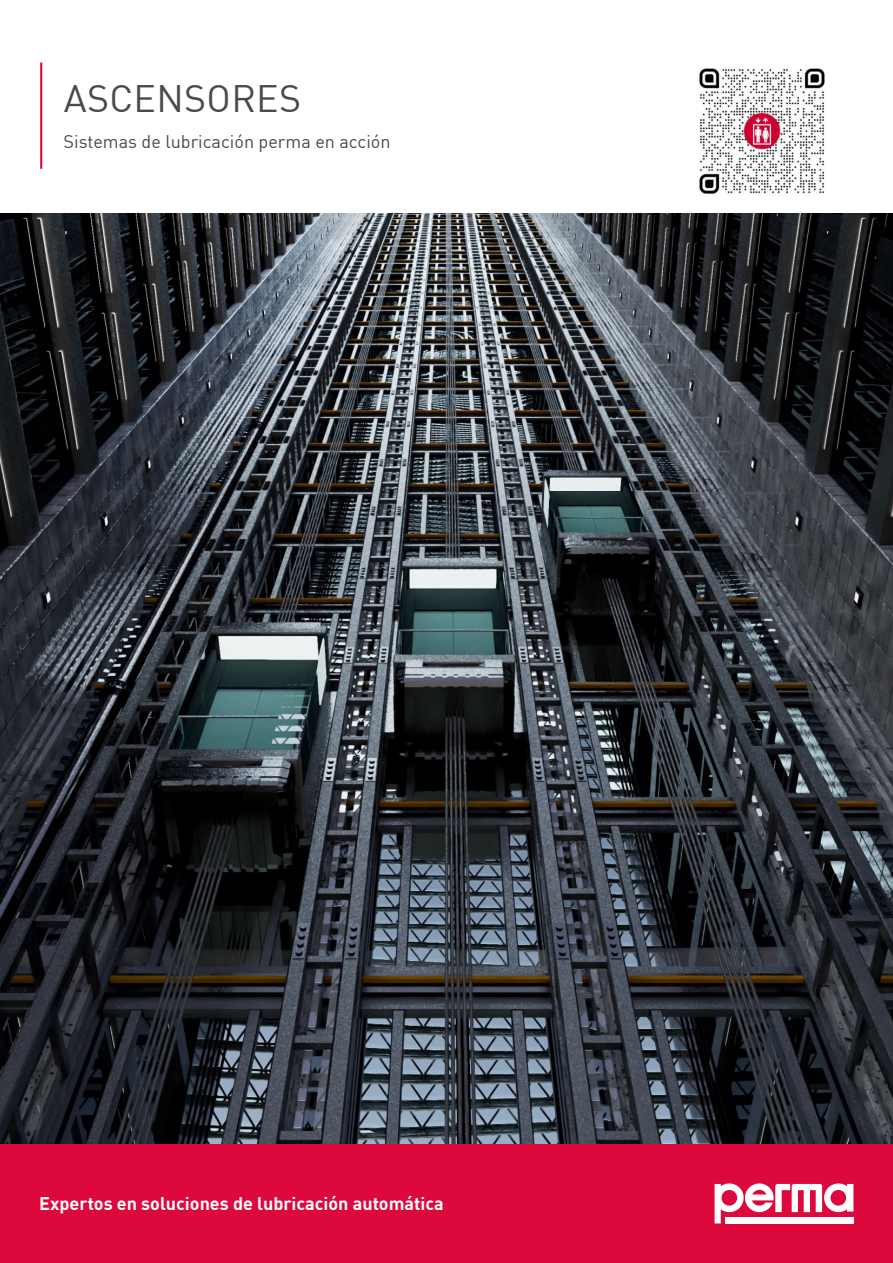
<style>
.page{position:relative;width:893px;height:1263px;background:#fff}
.page>*{position:absolute;margin:0;border:0;box-sizing:border-box;transform-origin:0 0}
.t1{font:37.5px "DIN Pro";letter-spacing:.01em;color:#4a4a49}
.t2{font:700 18px "DIN Pro";color:#fff}
.t3{font:18px "DIN Pro";color:#4a4a49}
</style>
<div class="page">
<img style="left:0;top:214px;width:893px;height:930px">
<div style="left:0;top:1144px;width:893px;height:119px;background:#dd083b"></div>
<svg style="left:715px;top:1183px;width:138px;height:40px"></svg>
<img style="left:699px;top:68px;width:126px;height:126px">
<hr style="left:40px;top:62px;width:2px;height:107px;background:#dd083b">
<h1 class="t1" style="left:64px;top:82px;width:239px">ASCENSORES</h1>
<p class="t3" style="left:64px;top:134px;width:329px">Sistemas de lubricación perma en acción</p>
<p class="t2" style="left:39px;top:1196px;width:406px">Expertos en soluciones de lubricación automática</p>
</div>
